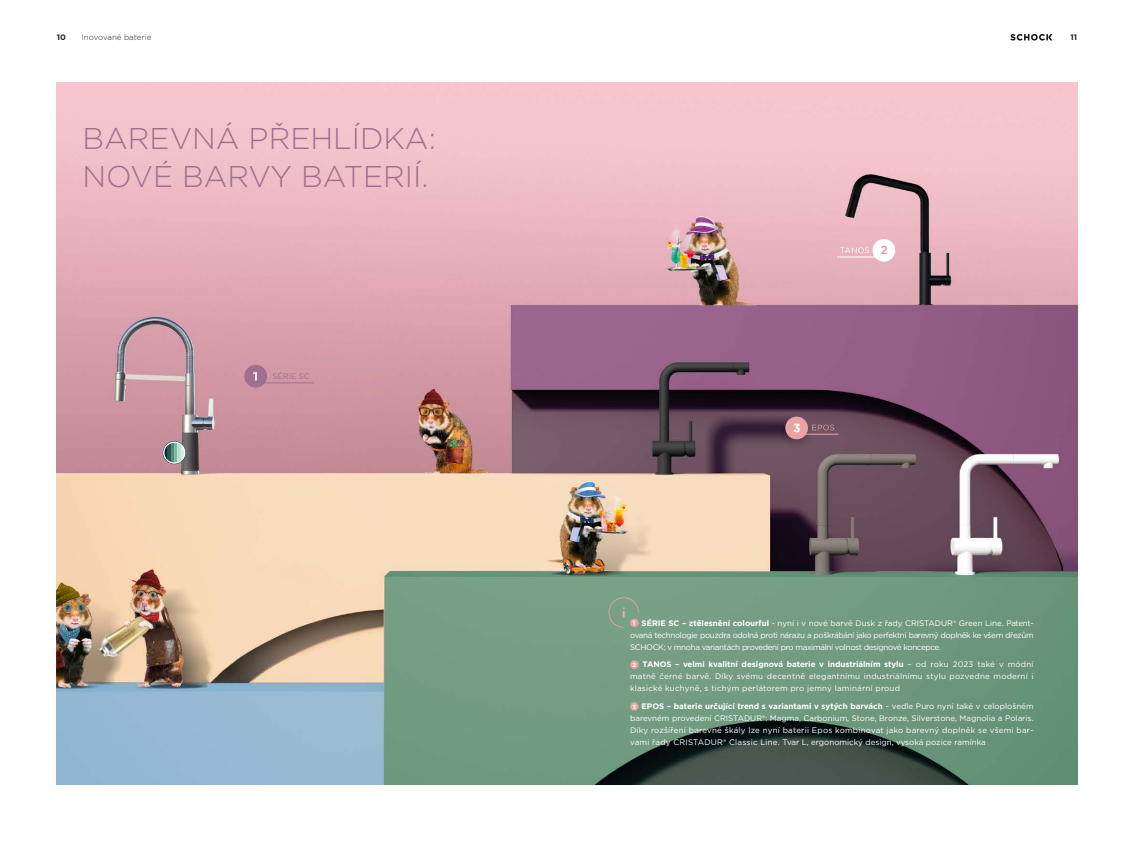
<style>
.page{position:relative;width:1134px;height:842px;background:#fff}
.page>*{position:absolute;margin:0;border:0;box-sizing:border-box;transform-origin:0 0}
.t1{font:300 30px/38px "Gotham";color:#9f6f8e}
.t2{font:8px/12px "Gotham";color:#fff;text-align:justify}
.t3{font:300 8px "Gotham";color:#231f20}
.t4{font:8px "Gotham";color:#9f6f8e}
.t5{font:700 8px "Gotham";color:#231f20}
.s1{font-weight:700;font-size:6px}
.s2{font-weight:700}
</style>
<div class="page">
<img style="left:57px;top:82px;width:1020px;height:702px">
<svg style="left:1010px;top:34px;width:42px;height:7px"></svg>
<div style="left:873px;top:239px;width:22px;height:23px;background:#fff;border-radius:50%"></div>
<svg style="left:881px;top:246px;width:6px;height:8px"></svg>
<div style="left:244px;top:365px;width:23px;height:22px;background:#9f6f8e;border-radius:50%"></div>
<svg style="left:253px;top:372px;width:4px;height:8px"></svg>
<div style="left:785px;top:417px;width:23px;height:22px;background:#eba4a4;border-radius:50%"></div>
<svg style="left:793px;top:424px;width:7px;height:8px"></svg>
<svg style="left:608px;top:597px;width:31px;height:31px"></svg>
<hr style="left:260px;top:383px;width:54px;height:1px;background:#9f6f8e">
<hr style="left:803px;top:434px;width:35px;height:1px;background:#eba4a4">
<hr style="left:837px;top:257px;width:40px;height:1px;background:#fff">
<svg style="left:840px;top:247px;width:29px;height:6px"></svg>
<svg style="left:812px;top:425px;width:22px;height:5px"></svg>
<div style="left:630px;top:618px;width:9px;height:9px;background:#eba4a4;border-radius:50%"></div>
<div style="left:630px;top:660px;width:9px;height:9px;background:#eba4a4;border-radius:50%"></div>
<div style="left:630px;top:702px;width:9px;height:9px;background:#eba4a4;border-radius:50%"></div>
<svg style="left:163px;top:441px;width:23px;height:23px"></svg>
<svg style="left:164px;top:443px;width:4px;height:20px"></svg>
<hr style="left:168px;top:443px;width:3px;height:20px;background:#2d5253">
<hr style="left:171px;top:443px;width:3px;height:20px;background:#558d75">
<svg style="left:174px;top:444px;width:4px;height:17px"></svg>
<hr style="left:178px;top:443px;width:3px;height:20px;background:#bde1cf">
<hr style="left:181px;top:443px;width:3px;height:20px;background:#dfeeda">
<div style="left:164px;top:442px;width:21px;height:21px;border:1px solid #fff;border-radius:50%"></div>
<p class="t5" style="left:57px;top:32px;width:11px">10</p>
<p class="t3" style="left:82px;top:33px;width:71px">Inovované baterie</p>
<p class="t5" style="left:1070px;top:32px;width:8px">11</p>
<h1 class="t1" style="left:83px;top:119px;width:355px">BAREVNÁ PŘEHLÍDKA:<br>NOVÉ BARVY BATERIÍ.</h1>
<p class="t4" style="left:272px;top:371px;width:39px">SÉRIE SC</p>
<p class="t2" style="left:630px;top:617px;width:405px;text-indent:3px"><span class="s1">1</span> <span class="s2">SÉRIE SC – ztělesnění colourful</span> - nyní i v nové barvě Dusk z řady CRISTADUR® Green Line. Patent&shy;ovaná technologie pouzdra odolná proti nárazu a poškrábání jako perfektní barevný doplněk ke všem dřezům SCHOCK; v mnoha variantách provedení pro maximální volnost designové koncepce.</p>
<p class="t2" style="left:630px;top:658px;width:405px"><span class="s1">2</span> <span class="s2">TANOS – velmi kvalitní designová baterie v industriálním stylu</span> – od roku 2023 také v módní matně černé barvě. Díky svému decentně elegantnímu industriálnímu stylu pozvedne moderní i klasické kuchyně, s tichým perlátorem pro jemný laminární proud</p>
<p class="t2" style="left:630px;top:700px;width:405px"><span class="s1">3</span> <span class="s2">EPOS – baterie určující trend s variantami v sytých barvách</span> - vedle Puro nyní také v celoplošném barevném provedení CRISTADUR®: Magma, Carbonium, Stone, Bronze, Silverstone, Magnolia a Polaris.<br>Díky rozšíření barevné škály lze nyní baterii Epos kombinovat jako barevný doplněk se všemi bar&shy;vami řady CRISTADUR® Classic Line. Tvar L, ergonomický design, vysoká pozice ramínka</p>
</div>
